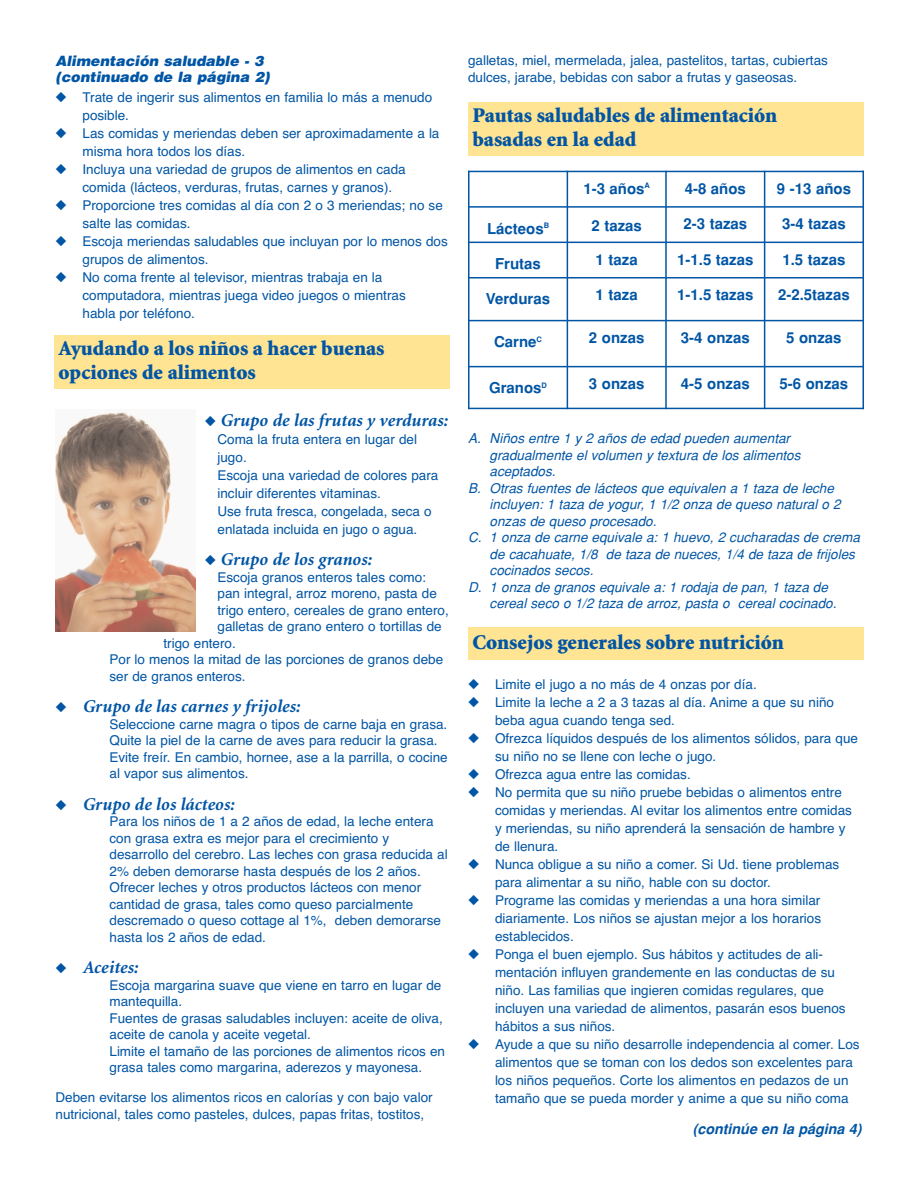
<style>
.page{position:relative;width:918px;height:1188px;background:#fff}
.page>*{position:absolute;margin:0;border:0;box-sizing:border-box;transform-origin:0 0}
.t1{font:900 21px/24px "Minion";color:#0155a5}
.t2{font:italic 700 18px "Minion";color:#0155a5}
.t3{font:700 15px "Helvetica";color:#0155a5}
.t4{font:italic 900 14.25px/16.5px "Helvetica";color:#0155a5}
.t5{font:italic 700 14.25px "Helvetica";color:#0155a5}
.t6{font:13.5px/18px "Helvetica";color:#0155a5}
.t7{font:italic 13.5px "Helvetica";color:#0155a5}
</style>
<div class="page">
<div style="left:54px;top:335px;width:396px;height:54px;background:#ffe493"></div>
<img style="left:56px;top:412px;width:140px;height:220px">
<div style="left:468px;top:102px;width:396px;height:54px;background:#ffe493"></div>
<hr style="left:468px;top:171px;width:2px;height:238px;background:#0155a5">
<hr style="left:567px;top:171px;width:1px;height:238px;background:#0155a5">
<hr style="left:665px;top:171px;width:2px;height:238px;background:#0155a5">
<hr style="left:764px;top:171px;width:1px;height:238px;background:#0155a5">
<hr style="left:862px;top:171px;width:2px;height:238px;background:#0155a5">
<hr style="left:468px;top:171px;width:396px;height:1px;background:#0155a5">
<hr style="left:468px;top:206px;width:396px;height:2px;background:#0155a5">
<hr style="left:468px;top:242px;width:396px;height:1px;background:#0155a5">
<hr style="left:468px;top:277px;width:396px;height:2px;background:#0155a5">
<hr style="left:468px;top:320px;width:396px;height:1px;background:#0155a5">
<hr style="left:468px;top:366px;width:396px;height:1px;background:#0155a5">
<hr style="left:468px;top:408px;width:396px;height:1px;background:#0155a5">
<div style="left:468px;top:627px;width:396px;height:33px;background:#ffe493"></div>
<p class="t4" style="left:56px;top:54px;width:216px">Alimentación saludable - 3 (continuado de la página 2)</p>
<p class="t6" style="left:82px;top:89px;width:351px;text-indent:-27px">◆ Trate de ingerir sus alimentos en familia lo más a menudo posible.</p>
<p class="t6" style="left:82px;top:125px;width:359px;text-indent:-27px">◆ Las comidas y meriendas deben ser aproximadamente a la misma hora todos los días.</p>
<p class="t6" style="left:82px;top:161px;width:325px;text-indent:-27px">◆ Incluya una variedad de grupos de alimentos en cada comida (lácteos, verduras, frutas, carnes y granos).</p>
<p class="t6" style="left:82px;top:197px;width:362px;text-indent:-27px">◆ Proporcione tres comidas al día con 2 o 3 meriendas; no se salte las comidas.</p>
<p class="t6" style="left:82px;top:233px;width:367px;text-indent:-27px">◆ Escoja meriendas saludables que incluyan por lo menos dos grupos de alimentos.</p>
<p class="t6" style="left:82px;top:269px;width:325px;text-indent:-27px">◆ No coma frente al televisor, mientras trabaja en la computadora, mientras juega video juegos o mientras habla por teléfono.</p>
<h1 class="t1" style="left:58px;top:338px;width:327px">Ayudando a los niños a hacer buenas opciones de alimentos</h1>
<h2 class="t2" style="left:205px;top:413px;width:244px">◆ Grupo de las frutas y verduras:</h2>
<p class="t6" style="left:218px;top:431px;width:222px">Coma la fruta entera en lugar del jugo.<br>Escoja una variedad de colores para incluir diferentes vitaminas.<br>Use fruta fresca, congelada, seca o enlatada incluida en jugo o agua.</p>
<h2 class="t2" style="left:205px;top:552px;width:168px">◆ Grupo de los granos:</h2>
<p class="t6" style="left:218px;top:569px;width:210px">Escoja granos enteros tales como:</p>
<p class="t6" style="left:218px;top:586px;width:221px">pan integral, arroz moreno, pasta de</p>
<p class="t6" style="left:218px;top:602px;width:233px">trigo entero, cereales de grano entero,</p>
<p class="t6" style="left:218px;top:619px;width:226px">galletas de grano entero o tortillas de</p>
<p class="t6" style="left:164px;top:635px;width:74px">trigo entero.</p>
<p class="t6" style="left:110px;top:652px;width:335px">Por lo menos la mitad de las porciones de granos debe</p>
<p class="t6" style="left:110px;top:668px;width:138px">ser de granos enteros.</p>
<h2 class="t2" style="left:56px;top:699px;width:246px">◆ Grupo de las carnes y frijoles:</h2>
<p class="t6" style="left:110px;top:717px;width:340px;line-height:16.5px">Seleccione carne magra o tipos de carne baja en grasa.<br>Quite la piel de la carne de aves para reducir la grasa.<br>Evite freír. En cambio, hornee, ase a la parrilla, o cocine al vapor sus alimentos.</p>
<h2 class="t2" style="left:56px;top:797px;width:180px">◆ Grupo de los lácteos:</h2>
<p class="t6" style="left:110px;top:815px;width:340px;line-height:16.5px">Para los niños de 1 a 2 años de edad, la leche entera con grasa extra es mejor para el crecimiento y desarrollo del cerebro. Las leches con grasa reducida al 2% deben demorarse hasta después de los 2 años.<br>Ofrecer leches y otros productos lácteos con menor cantidad de grasa, tales como queso parcialmente descremado o queso cottage al 1%, deben demorarse hasta los 2 años de edad.</p>
<h2 class="t2" style="left:56px;top:960px;width:84px">◆ Aceites:</h2>
<p class="t6" style="left:110px;top:978px;width:337px;line-height:16.5px">Escoja margarina suave que viene en tarro en lugar de mantequilla.<br>Fuentes de grasas saludables incluyen: aceite de oliva, aceite de canola y aceite vegetal.<br>Limite el tamaño de las porciones de alimentos ricos en grasa tales como margarina, aderezos y mayonesa.</p>
<p class="t6" style="left:56px;top:1091px;width:379px;line-height:16.5px">Deben evitarse los alimentos ricos en calorías y con bajo valor nutricional, tales como pasteles, dulces, papas fritas, tostitos,</p>
<p class="t6" style="left:468px;top:54px;width:361px;line-height:16.5px">galletas, miel, mermelada, jalea, pastelitos, tartas, cubiertas dulces, jarabe, bebidas con sabor a frutas y gaseosas.</p>
<h1 class="t1" style="left:472px;top:105px;width:306px">Pautas saludables de alimentación basadas en la edad</h1>
<p class="t3" style="left:583px;top:183px;width:68px">1-3 años<sup>A</sup></p>
<p class="t3" style="left:685px;top:183px;width:63px">4-8 años</p>
<p class="t3" style="left:777px;top:183px;width:76px">9 -13 años</p>
<p class="t3" style="left:487px;top:223px;width:64px">Lácteos<sup>B</sup></p>
<p class="t3" style="left:591px;top:220px;width:52px">2 tazas</p>
<p class="t3" style="left:683px;top:218px;width:65px">2-3 tazas</p>
<p class="t3" style="left:782px;top:218px;width:65px">3-4 tazas</p>
<p class="t3" style="left:495px;top:258px;width:47px">Frutas</p>
<p class="t3" style="left:596px;top:254px;width:44px">1 taza</p>
<p class="t3" style="left:677px;top:254px;width:78px">1-1.5 tazas</p>
<p class="t3" style="left:782px;top:254px;width:64px">1.5 tazas</p>
<p class="t3" style="left:486px;top:294px;width:66px">Verduras</p>
<p class="t3" style="left:596px;top:289px;width:44px">1 taza</p>
<p class="t3" style="left:677px;top:289px;width:78px">1-1.5 tazas</p>
<p class="t3" style="left:778px;top:289px;width:73px">2-2.5tazas</p>
<p class="t3" style="left:494px;top:337px;width:49px">Carne<sup>C</sup></p>
<p class="t3" style="left:589px;top:332px;width:57px">2 onzas</p>
<p class="t3" style="left:681px;top:332px;width:70px">3-4 onzas</p>
<p class="t3" style="left:786px;top:332px;width:57px">5 onzas</p>
<p class="t3" style="left:489px;top:383px;width:59px">Granos<sup>D</sup></p>
<p class="t3" style="left:589px;top:378px;width:57px">3 onzas</p>
<p class="t3" style="left:681px;top:378px;width:70px">4-5 onzas</p>
<p class="t3" style="left:780px;top:378px;width:70px">5-6 onzas</p>
<p class="t7" style="left:468px;top:434px;width:324px">A. Niños entre 1 y 2 años de edad pueden aumentar</p>
<p class="t7" style="left:490px;top:450px;width:312px">gradualmente el volumen y textura de los alimentos</p>
<p class="t7" style="left:490px;top:467px;width:68px">aceptados.</p>
<p class="t7" style="left:468px;top:483px;width:367px">B. Otras fuentes de lácteos que equivalen a 1 taza de leche</p>
<p class="t7" style="left:490px;top:500px;width:353px">incluyen: 1 taza de yogur, 1 1/2 onza de queso natural o 2</p>
<p class="t7" style="left:490px;top:516px;width:168px">onzas de queso procesado.</p>
<p class="t7" style="left:468px;top:533px;width:393px">C. 1 onza de carne equivale a: 1 huevo, 2 cucharadas de crema</p>
<p class="t7" style="left:490px;top:549px;width:367px">de cacahuate, 1/8 de taza de nueces, 1/4 de taza de frijoles</p>
<p class="t7" style="left:490px;top:566px;width:105px">cocinados secos.</p>
<p class="t7" style="left:468px;top:582px;width:361px">D. 1 onza de granos equivale a: 1 rodaja de pan, 1 taza de</p>
<p class="t7" style="left:490px;top:599px;width:348px">cereal seco o 1/2 taza de arroz, pasta o cereal cocinado.</p>
<h1 class="t1" style="left:472px;top:632px;width:313px">Consejos generales sobre nutrición</h1>
<p class="t6" style="left:468px;top:677px;width:290px">◆ Limite el jugo a no más de 4 onzas por día.</p>
<p class="t6" style="left:495px;top:695px;width:341px;text-indent:-27px">◆ Limite la leche a 2 a 3 tazas al día. Anime a que su niño beba agua cuando tenga sed.</p>
<p class="t6" style="left:495px;top:731px;width:365px;text-indent:-27px">◆ Ofrezca líquidos después de los alimentos sólidos, para que su niño no se llene con leche o jugo.</p>
<p class="t6" style="left:468px;top:767px;width:224px">◆ Ofrezca agua entre las comidas.</p>
<p class="t6" style="left:495px;top:785px;width:358px;text-indent:-27px">◆ No permita que su niño pruebe bebidas o alimentos entre comidas y meriendas. Al evitar los alimentos entre comidas y meriendas, su niño aprenderá la sensación de hambre y de llenura.</p>
<p class="t6" style="left:495px;top:857px;width:346px;text-indent:-27px">◆ Nunca obligue a su niño a comer. Si Ud. tiene problemas para alimentar a su niño, hable con su doctor.</p>
<p class="t6" style="left:495px;top:893px;width:328px;text-align:justify;text-indent:-27px">◆ Programe las comidas y meriendas a una hora similar diariamente. Los niños se ajustan mejor a los horarios establecidos.</p>
<p class="t6" style="left:495px;top:947px;width:352px;text-indent:-27px">◆ Ponga el buen ejemplo. Sus hábitos y actitudes de ali&shy;mentación influyen grandemente en las conductas de su niño. Las familias que ingieren comidas regulares, que incluyen una variedad de alimentos, pasarán esos buenos hábitos a sus niños.</p>
<p class="t6" style="left:495px;top:1037px;width:366px;text-indent:-27px">◆ Ayude a que su niño desarrolle independencia al comer. Los alimentos que se toman con los dedos son excelentes para los niños pequeños. Corte los alimentos en pedazos de un tamaño que se pueda morder y anime a que su niño coma</p>
<p class="t5" style="left:693px;top:1124px;width:170px">(continúe en la página 4)</p>
</div>
